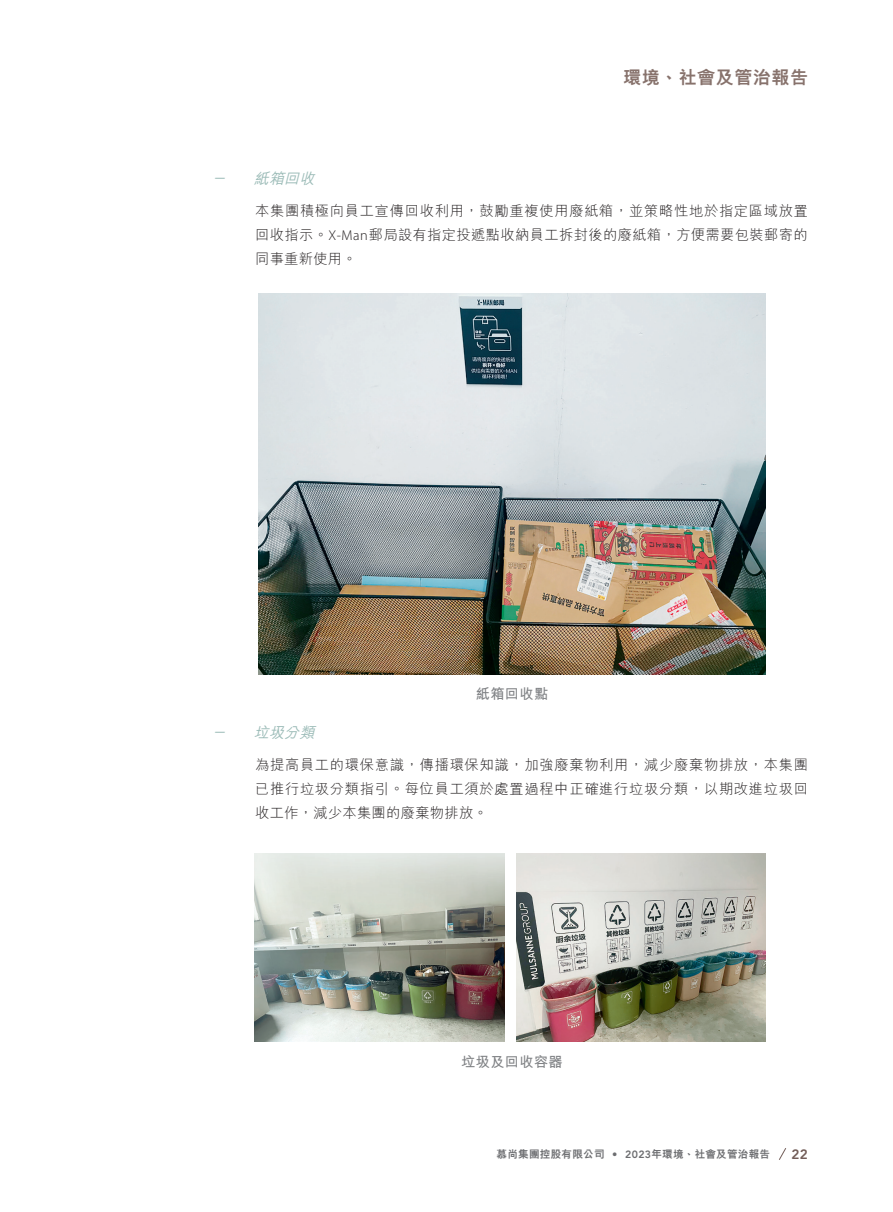
<style>
.page{position:relative;width:893px;height:1212px;background:#fff}
.page>*{position:absolute;margin:0;border:0;box-sizing:border-box;transform-origin:0 0}
.t1{font:800 18px "M Hei HK";letter-spacing:.03em;color:#87726c}
.t2{font:italic 500 15px "M Hei HK";color:#9bbbb7}
.t3{font:300 14.25px/24px "M Hei HK";letter-spacing:.03em;color:#231f20;text-align:justify}
.t4{font:700 14.25px "M Hei HK";letter-spacing:.02em;color:#808285}
.t5{font:800 13.5px "Avenir LT Std";color:#735e59}
.t6{font:800 10.5px "M Hei HK";letter-spacing:.03em;color:#6c6d70}
.t7{font:800 10.5px "Avenir LT Std";color:#6c6d70}
.s1{font-family:"Myriad Pro"}
.s2{font-family:"Avenir LT Std"}
</style>
<div class="page">
<svg style="left:779px;top:1148px;width:7px;height:12px"></svg>
<img style="left:259px;top:293px;width:507px;height:381px">
<img style="left:254px;top:854px;width:250px;height:187px">
<img style="left:517px;top:854px;width:249px;height:187px">
<p class="t1" style="left:623px;top:68px;width:186px">環境、社會及管治報告</p>
<p class="t2" style="left:211px;top:167px;width:21px">－</p>
<p class="t2" style="left:254px;top:167px;width:67px">紙箱回收</p>
<p class="t3" style="left:255px;top:199px;width:554px">本集團積極向員工宣傳回收利用，鼓勵重複使用廢紙箱，並策略性地於指定區域放置回收指示。 <span class="s1">-X Man</span>郵局設有指定投遞點收納員工拆封後的廢紙箱，方便需要包裝郵寄的同事重新使用。</p>
<p class="t2" style="left:211px;top:721px;width:21px">－</p>
<p class="t2" style="left:254px;top:721px;width:67px">垃圾分類</p>
<p class="t4" style="left:476px;top:684px;width:74px">紙箱回收點</p>
<p class="t3" style="left:255px;top:753px;width:554px">為提高員工的環保意識，傳播環保知識，加強廢棄物利用，減少廢棄物排放，本集團已推行垃圾分類指引。每位員工須於處置過程中正確進行垃圾分類，以期改進垃圾回收工作，減少本集團的廢棄物排放。</p>
<p class="t4" style="left:461px;top:1051px;width:103px">垃圾及回收容器</p>
<p class="t6" style="left:497px;top:1149px;width:109px">慕尚集團控股有限公司</p>
<p class="t7" style="left:612px;top:1148px;width:7px">•</p>
<p class="t6" style="left:625px;top:1149px;width:146px"><span class="s2">2023</span>年環境、社會及管治報告</p>
<p class="t5" style="left:791px;top:1146px;width:18px">22</p>
</div>
